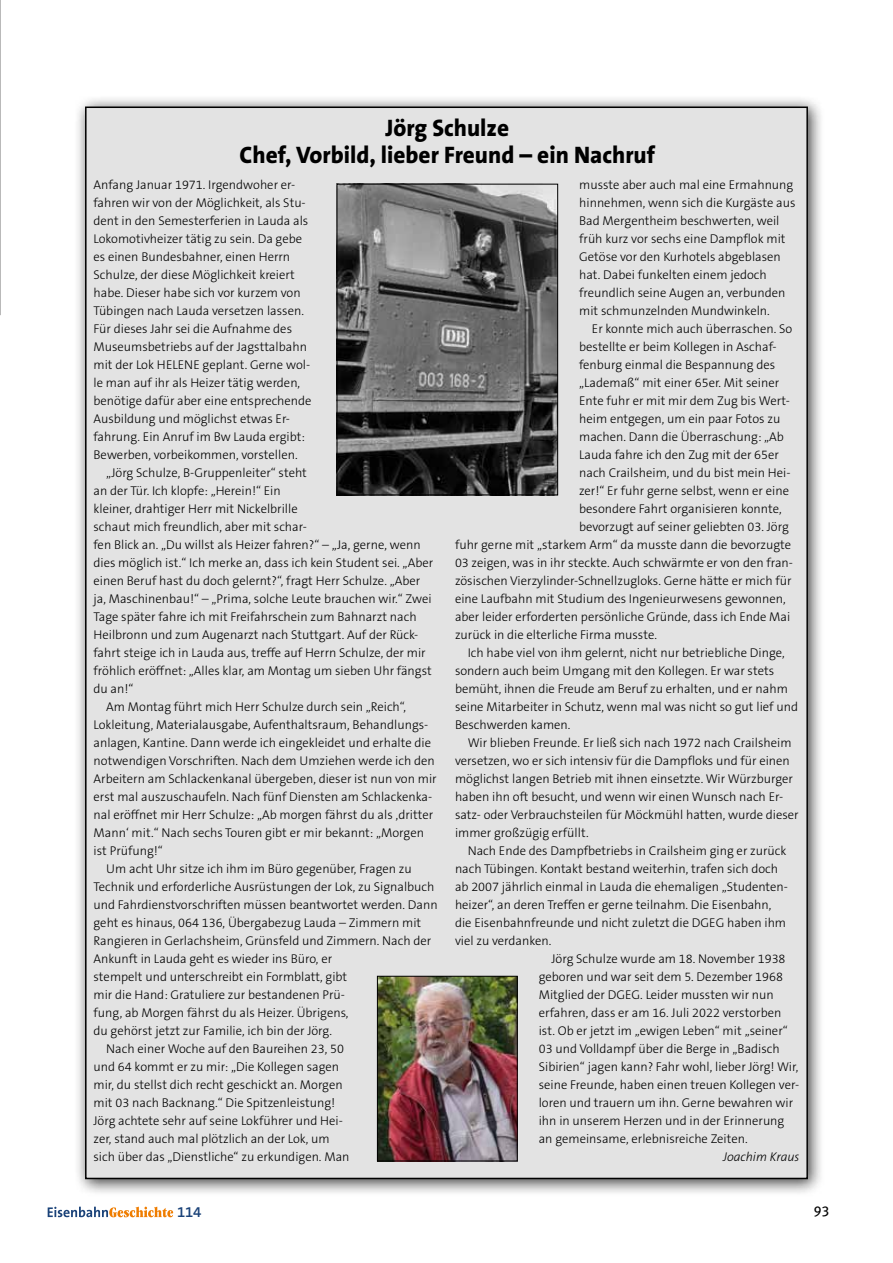
<style>
.page{position:relative;width:893px;height:1263px;background:#fff}
.page>*{position:absolute;margin:0;border:0;box-sizing:border-box;transform-origin:0 0}
.t1{font:800 24px/27px "The Sans B8";color:#000;text-align:center}
.t2{font:600 15px "The Sans B6";color:#1b4379}
.t3{font:14.25px "Meta Pro";color:#000}
.t4{font:300 12.75px/18px "The Sans B3";color:#000}
.t5{font:italic 300 12.75px "The Sans B3";color:#000}
</style>
<div class="page">
<div style="left:74px;top:95px;width:751px;height:1101px;background:#000;opacity:.75"></div>
<div style="left:86px;top:107px;width:721px;height:1071px;background:#e3e3e3"></div>
<img style="left:339px;top:186px;width:217px;height:307px">
<div style="left:337px;top:184px;width:221px;height:311px;border:1px solid #000"></div>
<img style="left:379px;top:978px;width:136px;height:181px">
<div style="left:377px;top:976px;width:140px;height:185px;border:1px solid #000"></div>
<svg style="left:0;top:0;width:1px;height:315px"></svg>
<svg style="left:48px;top:1207px;width:125px;height:10px"></svg>
<h1 class="t1" style="left:240px;top:115px;width:417px">Jörg Schulze<br>Chef, Vorbild, lieber Freund – ein Nachruf</h1>
<p class="t4" style="left:579px;top:176px;width:218px">musste aber auch mal eine Ermahnung hinnehmen, wenn sich die Kurgäste aus Bad Mergentheim beschwerten, weil früh kurz vor sechs eine Dampflok mit Getöse vor den Kurhotels abgeblasen hat. Dabei funkelten einem jedoch freundlich seine Augen an, verbunden mit schmunzelnden Mundwinkeln.</p>
<p class="t4" style="left:592px;top:320px;width:202px">Er konnte mich auch überraschen. So</p>
<p class="t4" style="left:579px;top:338px;width:199px">bestellte er beim Kollegen in Aschaf-</p>
<p class="t4" style="left:579px;top:356px;width:197px">fenburg einmal die Bespannung des</p>
<p class="t4" style="left:579px;top:374px;width:202px">„Lademaß“ mit einer 65er. Mit seiner</p>
<p class="t4" style="left:579px;top:392px;width:212px">Ente fuhr er mit mir dem Zug bis Wert-</p>
<p class="t4" style="left:579px;top:410px;width:203px">heim entgegen, um ein paar Fotos zu</p>
<p class="t4" style="left:579px;top:428px;width:206px">machen. Dann die Überraschung: „Ab</p>
<p class="t4" style="left:579px;top:446px;width:201px">Lauda fahre ich den Zug mit der 65er</p>
<p class="t4" style="left:579px;top:464px;width:213px">nach Crailsheim, und du bist mein Hei-</p>
<p class="t4" style="left:579px;top:482px;width:211px">zer!“ Er fuhr gerne selbst, wenn er eine</p>
<p class="t4" style="left:579px;top:500px;width:204px">besondere Fahrt organisieren konnte,</p>
<p class="t4" style="left:579px;top:518px;width:211px">bevorzugt auf seiner geliebten 03. Jörg</p>
<p class="t4" style="left:455px;top:536px;width:338px">fuhr gerne mit „starkem Arm“ da musste dann die bevorzugte</p>
<p class="t4" style="left:455px;top:554px;width:339px">03 zeigen, was in ihr steckte. Auch schwärmte er von den fran-</p>
<p class="t4" style="left:455px;top:572px;width:338px">zösischen Vierzylinder-Schnellzugloks. Gerne hätte er mich für</p>
<p class="t4" style="left:455px;top:590px;width:332px">eine Laufbahn mit Studium des Ingenieurwesens gewonnen,</p>
<p class="t4" style="left:455px;top:608px;width:337px">aber leider erforderten persönliche Gründe, dass ich Ende Mai</p>
<p class="t4" style="left:455px;top:626px;width:204px">zurück in die elterliche Firma musste.</p>
<p class="t4" style="left:468px;top:644px;width:318px">Ich habe viel von ihm gelernt, nicht nur betriebliche Dinge,</p>
<p class="t4" style="left:455px;top:662px;width:321px">sondern auch beim Umgang mit den Kollegen. Er war stets</p>
<p class="t4" style="left:455px;top:680px;width:334px">bemüht, ihnen die Freude am Beruf zu erhalten, und er nahm</p>
<p class="t4" style="left:455px;top:698px;width:345px">seine Mitarbeiter in Schutz, wenn mal was nicht so gut lief und</p>
<p class="t4" style="left:455px;top:716px;width:117px">Beschwerden kamen.</p>
<p class="t4" style="left:468px;top:734px;width:325px">Wir blieben Freunde. Er ließ sich nach 1972 nach Crailsheim</p>
<p class="t4" style="left:455px;top:752px;width:336px">versetzen, wo er sich intensiv für die Dampfloks und für einen</p>
<p class="t4" style="left:455px;top:770px;width:339px">möglichst langen Betrieb mit ihnen einsetzte. Wir Würzburger</p>
<p class="t4" style="left:455px;top:788px;width:330px">haben ihn oft besucht, und wenn wir einen Wunsch nach Er-</p>
<p class="t4" style="left:455px;top:806px;width:345px">satz- oder Verbrauchsteilen für Möckmühl hatten, wurde dieser</p>
<p class="t4" style="left:455px;top:824px;width:135px">immer großzügig erfüllt.</p>
<p class="t4" style="left:468px;top:842px;width:320px">Nach Ende des Dampfbetriebs in Crailsheim ging er zurück</p>
<p class="t4" style="left:455px;top:860px;width:325px">nach Tübingen. Kontakt bestand weiterhin, trafen sich doch</p>
<p class="t4" style="left:455px;top:878px;width:333px">ab 2007 jährlich einmal in Lauda die ehemaligen „Studenten-</p>
<p class="t4" style="left:455px;top:896px;width:318px">heizer“, an deren Treffen er gerne teilnahm. Die Eisenbahn,</p>
<p class="t4" style="left:455px;top:914px;width:333px">die Eisenbahnfreunde und nicht zuletzt die DGEG haben ihm</p>
<p class="t4" style="left:455px;top:932px;width:98px">viel zu verdanken.</p>
<p class="t4" style="left:551px;top:950px;width:235px">Jörg Schulze wurde am 18. November 1938</p>
<p class="t4" style="left:539px;top:968px;width:246px">geboren und war seit dem 5. Dezember 1968</p>
<p class="t4" style="left:539px;top:986px;width:237px">Mitglied der DGEG. Leider mussten wir nun</p>
<p class="t4" style="left:539px;top:1004px;width:244px">erfahren, dass er am 16. Juli 2022 verstorben</p>
<p class="t4" style="left:539px;top:1022px;width:251px">ist. Ob er jetzt im „ewigen Leben“ mit „seiner“</p>
<p class="t4" style="left:539px;top:1040px;width:243px">03 und Volldampf über die Berge in „Badisch</p>
<p class="t4" style="left:539px;top:1058px;width:261px">Sibirien“ jagen kann? Fahr wohl, lieber Jörg! Wir,</p>
<p class="t4" style="left:539px;top:1076px;width:262px">seine Freunde, haben einen treuen Kollegen ver-</p>
<p class="t4" style="left:539px;top:1094px;width:256px">loren und trauern um ihn. Gerne bewahren wir</p>
<p class="t4" style="left:539px;top:1112px;width:247px">ihn in unserem Herzen und in der Erinnerung</p>
<p class="t4" style="left:539px;top:1130px;width:210px">an gemeinsame, erlebnisreiche Zeiten.</p>
<p class="t5" style="left:723px;top:1150px;width:78px">Joachim Kraus</p>
<p class="t4" style="left:94px;top:176px;width:220px">Anfang Januar 1971. Irgendwoher er&shy;fahren wir von der Möglichkeit, als Stu&shy;dent in den Semesterferien in Lauda als Lokomotivheizer tätig zu sein. Da gebe es einen Bundesbahner, einen Herrn Schulze, der diese Möglichkeit kreiert habe. Dieser habe sich vor kurzem von Tübingen nach Lauda versetzen lassen.<br>Für dieses Jahr sei die Aufnahme des Museumsbetriebs auf der Jagsttalbahn mit der Lok HELENE geplant. Gerne wol&shy;le man auf ihr als Heizer tätig werden, benötige dafür aber eine entsprechende Ausbildung und möglichst etwas Er&shy;fahrung. Ein Anruf im Bw Lauda ergibt:<br>Bewerben, vorbeikommen, vorstellen.</p>
<p class="t4" style="left:106px;top:464px;width:202px">„Jörg Schulze, B-Gruppenleiter“ steht</p>
<p class="t4" style="left:94px;top:482px;width:189px">an der Tür. Ich klopfe: „Herein!“ Ein</p>
<p class="t4" style="left:94px;top:500px;width:206px">kleiner, drahtiger Herr mit Nickelbrille</p>
<p class="t4" style="left:94px;top:518px;width:215px">schaut mich freundlich, aber mit schar-</p>
<p class="t4" style="left:94px;top:536px;width:329px">fen Blick an. „Du willst als Heizer fahren?“ – „Ja, gerne, wenn</p>
<p class="t4" style="left:94px;top:554px;width:341px">dies möglich ist.“ Ich merke an, dass ich kein Student sei. „Aber</p>
<p class="t4" style="left:94px;top:572px;width:328px">einen Beruf hast du doch gelernt?“, fragt Herr Schulze. „Aber</p>
<p class="t4" style="left:94px;top:590px;width:340px">ja, Maschinenbau!“ – „Prima, solche Leute brauchen wir.“ Zwei</p>
<p class="t4" style="left:94px;top:608px;width:325px">Tage später fahre ich mit Freifahrschein zum Bahnarzt nach</p>
<p class="t4" style="left:94px;top:626px;width:326px">Heilbronn und zum Augenarzt nach Stuttgart. Auf der Rück-</p>
<p class="t4" style="left:94px;top:644px;width:334px">fahrt steige ich in Lauda aus, treffe auf Herrn Schulze, der mir</p>
<p class="t4" style="left:94px;top:662px;width:340px">fröhlich eröffnet: „Alles klar, am Montag um sieben Uhr fängst</p>
<p class="t4" style="left:94px;top:680px;width:41px">du an!“</p>
<p class="t4" style="left:106px;top:698px;width:301px">Am Montag führt mich Herr Schulze durch sein „Reich“,</p>
<p class="t4" style="left:94px;top:716px;width:336px">Lokleitung, Materialausgabe, Aufenthaltsraum, Behandlungs-</p>
<p class="t4" style="left:94px;top:734px;width:339px">anlagen, Kantine. Dann werde ich eingekleidet und erhalte die</p>
<p class="t4" style="left:94px;top:752px;width:343px">notwendigen Vorschriften. Nach dem Umziehen werde ich den</p>
<p class="t4" style="left:94px;top:770px;width:345px">Arbeitern am Schlackenkanal übergeben, dieser ist nun von mir</p>
<p class="t4" style="left:94px;top:788px;width:340px">erst mal auszuschaufeln. Nach fünf Diensten am Schlackenka-</p>
<p class="t4" style="left:94px;top:806px;width:341px">nal eröffnet mir Herr Schulze: „Ab morgen fährst du als ‚dritter</p>
<p class="t4" style="left:94px;top:824px;width:332px">Mann‘ mit.“ Nach sechs Touren gibt er mir bekannt: „Morgen</p>
<p class="t4" style="left:94px;top:842px;width:71px">ist Prüfung!“</p>
<p class="t4" style="left:106px;top:860px;width:307px">Um acht Uhr sitze ich ihm im Büro gegenüber, Fragen zu</p>
<p class="t4" style="left:94px;top:878px;width:342px">Technik und erforderliche Ausrüstungen der Lok, zu Signalbuch</p>
<p class="t4" style="left:94px;top:896px;width:346px">und Fahrdienstvorschriften müssen beantwortet werden. Dann</p>
<p class="t4" style="left:94px;top:914px;width:329px">geht es hinaus, 064 136, Übergabezug Lauda – Zimmern mit</p>
<p class="t4" style="left:94px;top:932px;width:339px">Rangieren in Gerlachsheim, Grünsfeld und Zimmern. Nach der</p>
<p class="t4" style="left:94px;top:950px;width:240px">Ankunft in Lauda geht es wieder ins Büro, er</p>
<p class="t4" style="left:94px;top:968px;width:255px">stempelt und unterschreibt ein Formblatt, gibt</p>
<p class="t4" style="left:94px;top:986px;width:253px">mir die Hand: Gratuliere zur bestandenen Prü-</p>
<p class="t4" style="left:94px;top:1004px;width:256px">fung, ab Morgen fährst du als Heizer. Übrigens,</p>
<p class="t4" style="left:94px;top:1022px;width:240px">du gehörst jetzt zur Familie, ich bin der Jörg.</p>
<p class="t4" style="left:106px;top:1040px;width:239px">Nach einer Woche auf den Baureihen 23, 50</p>
<p class="t4" style="left:94px;top:1058px;width:247px">und 64 kommt er zu mir: „Die Kollegen sagen</p>
<p class="t4" style="left:94px;top:1076px;width:251px">mir, du stellst dich recht geschickt an. Morgen</p>
<p class="t4" style="left:94px;top:1094px;width:243px">mit 03 nach Backnang.“ Die Spitzenleistung!</p>
<p class="t4" style="left:94px;top:1112px;width:251px">Jörg achtete sehr auf seine Lokführer und Hei-</p>
<p class="t4" style="left:94px;top:1130px;width:238px">zer, stand auch mal plötzlich an der Lok, um</p>
<p class="t4" style="left:94px;top:1148px;width:257px">sich über das „Dienstliche“ zu erkundigen. Man</p>
<p class="t2" style="left:177px;top:1203px;width:26px">114</p>
<p class="t3" style="left:814px;top:1200px;width:17px">93</p>
</div>
